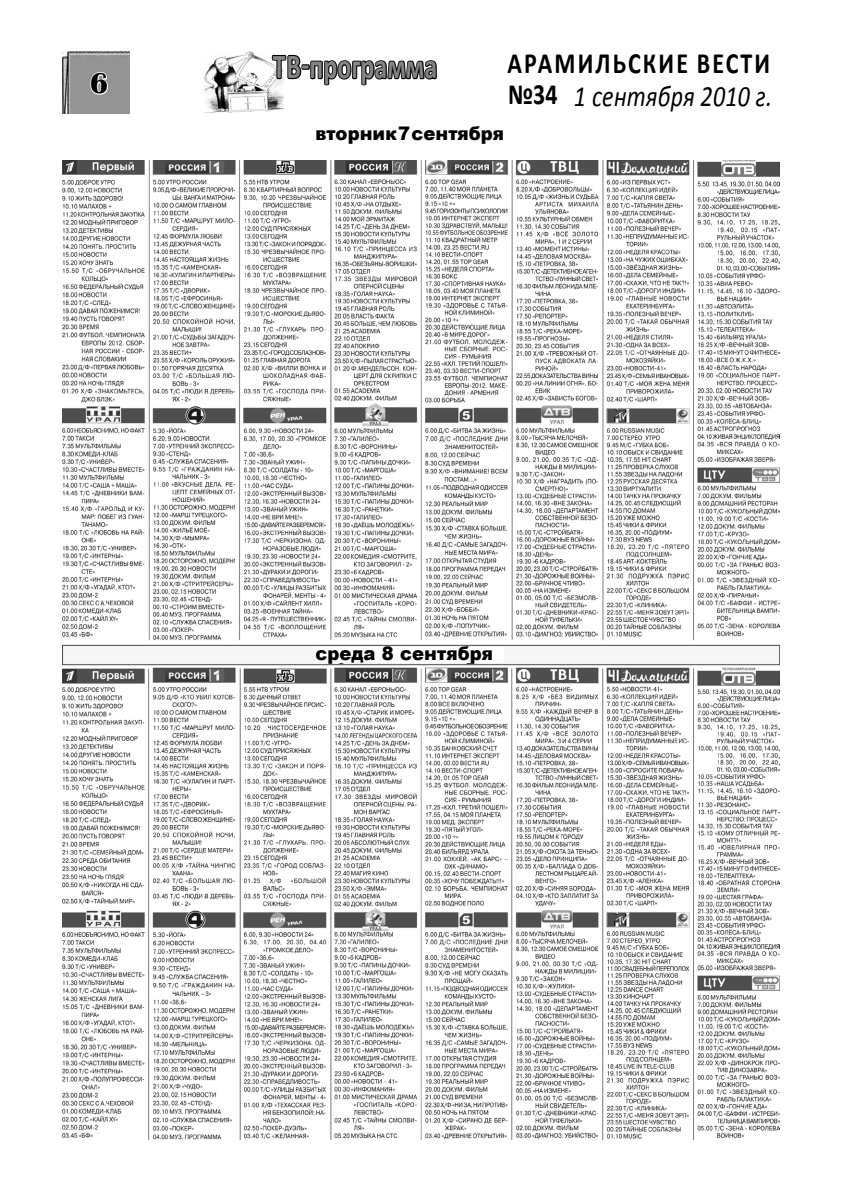
<style>
.page{position:relative;width:842px;height:1191px;background:#fff}
.page>*{position:absolute;margin:0;border:0;box-sizing:border-box;transform-origin:0 0}
.t1{font:700 35.1px "Calibri";color:#828385;scale:.74 1}
.t2{font:700 30px "Britannic";color:#000}
.t3{font:700 29.5px/32.3px "Calibri";letter-spacing:.09em;color:#000;scale:.81 1}
.t4{font:900 18.7px "Arial";color:#000;scale:.96 1}
.s1{font-weight:400;font-style:italic}
</style>
<div class="page">
<img style="left:62px;top:51px;width:68px;height:62px">
<svg style="left:89px;top:71px;width:20px;height:25px"></svg>
<img style="left:204px;top:52px;width:66px;height:61px">
<svg style="left:270px;top:54px;width:167px;height:57px"></svg>
<img style="left:62px;top:160px;width:718px;height:980px">
<div style="left:315px;top:647px;width:189px;height:16px;background:#fff"></div>
<p class="t2" style="left:90px;top:66px;width:20px">6</p>
<p class="t1" style="left:273px;top:44px;width:224px">ТВ-программа</p>
<p class="t3" style="left:508px;top:47px;width:328px">Арамильские вести №34 <span class="s1">1 сентября 2010 г.</span></p>
<p class="t4" style="left:315px;top:120px;width:198px">вторник 7 сентября</p>
<p class="t4" style="left:315px;top:640px;width:187px">среда 8 сентября</p>
</div>
